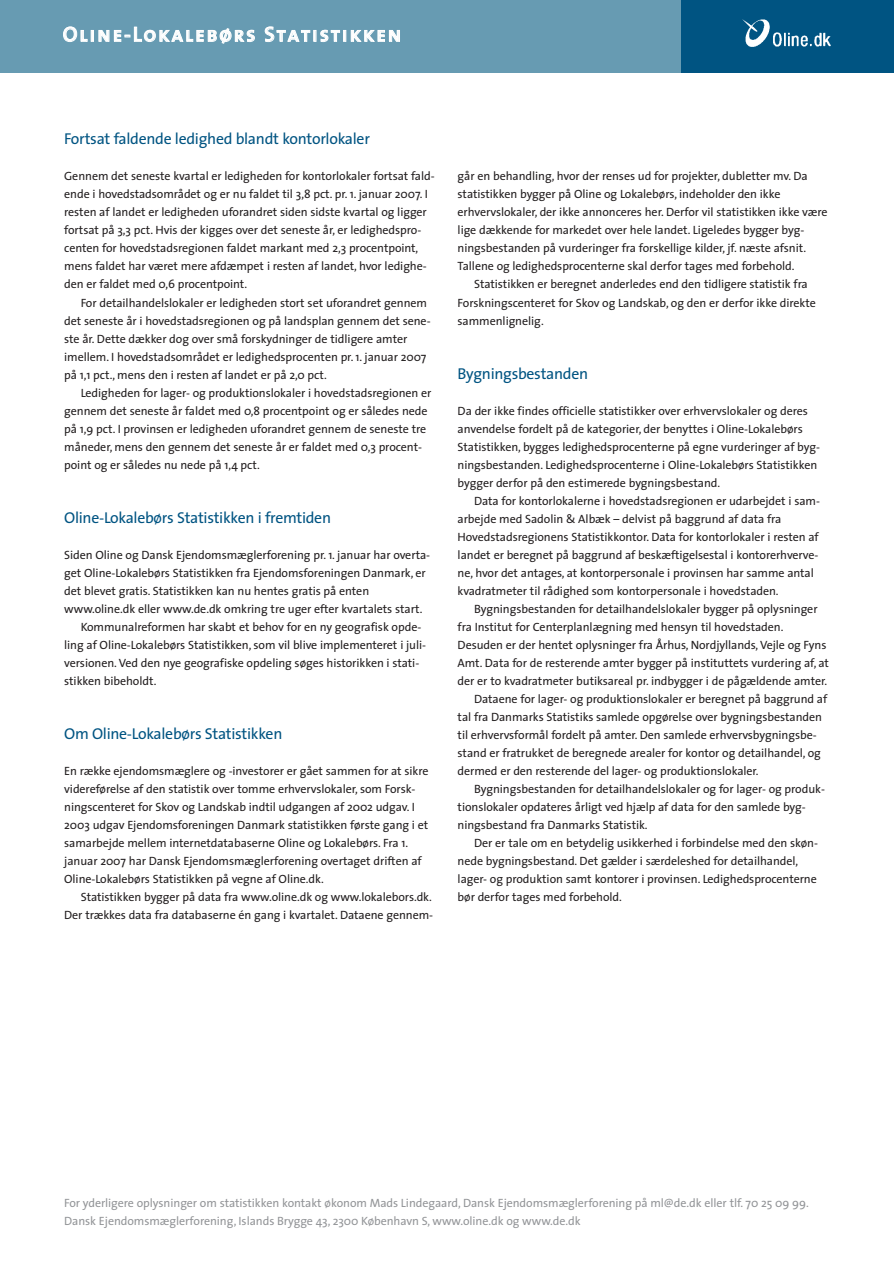
<style>
.page{position:relative;width:894px;height:1264px;background:#fff}
.page>*{position:absolute;margin:0;border:0;box-sizing:border-box;transform-origin:0 0}
.t1{font:21px "The Sans Semi Bold Caps";letter-spacing:.085em;color:#fff}
.t2{font:15.75px "The Sans";letter-spacing:-.02em;color:#005482}
.t3{font:12px/18px "The Sans";letter-spacing:-.005em;color:#231f20}
.t4{font:12px/18px "The Sans";letter-spacing:-.005em;color:#939598}
</style>
<div class="page">
<svg style="left:0;top:0;width:894px;height:73px;background:#508ba7"></svg>
<h1 class="t1" style="left:63px;top:22px;width:340px">Oline-Lokalebørs Statistikken</h1>
<h2 class="t2" style="left:64px;top:133px;width:307px">Fortsat faldende ledighed blandt kontorlokaler</h2>
<p class="t3" style="left:64px;top:169px;width:372px">Gennem det seneste kvartal er ledigheden for kontorlokaler fortsat fald&shy;ende i hovedstadsområdet og er nu faldet til 3,8 pct. pr. 1. januar 2007. I resten af landet er ledigheden uforandret siden sidste kvartal og ligger fortsat på 3,3 pct. Hvis der kigges over det seneste år, er ledighedspro&shy;centen for hovedstadsregionen faldet markant med 2,3 procentpoint, mens faldet har været mere afdæmpet i resten af landet, hvor ledighe&shy;den er faldet med 0,6 procentpoint.</p>
<p class="t3" style="left:64px;top:295px;width:368px;text-indent:16px">For detailhandelslokaler er ledigheden stort set uforandret gennem det seneste år i hovedstadsregionen og på landsplan gennem det sene&shy;ste år. Dette dækker dog over små forskydninger de tidligere amter imellem. I hovedstadsområdet er ledighedsprocenten pr. 1. januar 2007 på 1,1 pct., mens den i resten af landet er på 2,0 pct.</p>
<p class="t3" style="left:64px;top:385px;width:369px;text-indent:16px">Ledigheden for lager- og produktionslokaler i hovedstadsregionen er gennem det seneste år faldet med 0,8 procentpoint og er således nede på 1,9 pct. I provinsen er ledigheden uforandret gennem de seneste tre måneder, mens den gennem det seneste år er faldet med 0,3 procent&shy;point og er således nu nede på 1,4 pct.</p>
<h2 class="t2" style="left:64px;top:511px;width:268px">Oline-Lokalebørs Statistikken i fremtiden</h2>
<p class="t3" style="left:64px;top:547px;width:367px">Siden Oline og Dansk Ejendomsmæglerforening pr. 1. januar har overta-</p>
<p class="t3" style="left:64px;top:565px;width:363px">get Oline-Lokalebørs Statistikken fra Ejendomsforeningen Danmark, er</p>
<p class="t3" style="left:64px;top:583px;width:306px">det blevet gratis. Statistikken kan nu hentes gratis på enten</p>
<p class="t3" style="left:64px;top:601px;width:360px">www.oline.dk eller www.de.dk omkring tre uger efter kvartalets start.</p>
<p class="t3" style="left:81px;top:619px;width:342px">Kommunalreformen har skabt et behov for en ny geografisk opde-</p>
<p class="t3" style="left:64px;top:637px;width:363px">ling af Oline-Lokalebørs Statistikken, som vil blive implementeret i juli-</p>
<p class="t3" style="left:64px;top:655px;width:357px">versionen. Ved den nye geografiske opdeling søges historikken i stati-</p>
<p class="t3" style="left:64px;top:673px;width:94px">stikken bibeholdt.</p>
<h2 class="t2" style="left:64px;top:727px;width:220px">Om Oline-Lokalebørs Statistikken</h2>
<p class="t3" style="left:64px;top:763px;width:366px">En række ejendomsmæglere og -investorer er gået sammen for at sikre videreførelse af den statistik over tomme erhvervslokaler, som Forsk&shy;ningscenteret for Skov og Landskab indtil udgangen af 2002 udgav. I 2003 udgav Ejendomsforeningen Danmark statistikken første gang i et samarbejde mellem internetdatabaserne Oline og Lokalebørs. Fra 1. januar 2007 har Dansk Ejendomsmæglerforening overtaget driften af Oline-Lokalebørs Statistikken på vegne af Oline.dk.</p>
<p class="t3" style="left:64px;top:889px;width:370px;text-align:right">Statistikken bygger på data fra www.oline.dk og www.lokalebors.dk.<br>Der trækkes data fra databaserne én gang i kvartalet. Dataene gennem-</p>
<p class="t3" style="left:458px;top:169px;width:352px">går en behandling, hvor der renses ud for projekter, dubletter mv. Da</p>
<p class="t3" style="left:458px;top:187px;width:324px">statistikken bygger på Oline og Lokalebørs, indeholder den ikke</p>
<p class="t3" style="left:458px;top:205px;width:371px">erhvervslokaler, der ikke annonceres her. Derfor vil statistikken ikke være</p>
<p class="t3" style="left:458px;top:223px;width:348px">lige dækkende for markedet over hele landet. Ligeledes bygger byg-</p>
<p class="t3" style="left:458px;top:241px;width:350px">ningsbestanden på vurderinger fra forskellige kilder, jf. næste afsnit.</p>
<p class="t3" style="left:458px;top:259px;width:338px">Tallene og ledighedsprocenterne skal derfor tages med forbehold.</p>
<p class="t3" style="left:474px;top:277px;width:335px">Statistikken er beregnet anderledes end den tidligere statistik fra</p>
<p class="t3" style="left:458px;top:295px;width:360px">Forskningscenteret for Skov og Landskab, og den er derfor ikke direkte</p>
<p class="t3" style="left:458px;top:313px;width:88px">sammenlignelig.</p>
<h2 class="t2" style="left:458px;top:367px;width:132px">Bygningsbestanden</h2>
<p class="t3" style="left:458px;top:403px;width:364px">Da der ikke findes officielle statistikker over erhvervslokaler og deres anvendelse fordelt på de kategorier, der benyttes i Oline-Lokalebørs Statistikken, bygges ledighedsprocenterne på egne vurderinger af byg&shy;ningsbestanden. Ledighedsprocenterne i Oline-Lokalebørs Statistikken bygger derfor på den estimerede bygningsbestand.</p>
<p class="t3" style="left:458px;top:493px;width:364px;text-indent:16px">Data for kontorlokalerne i hovedstadsregionen er udarbejdet i sam&shy;arbejde med Sadolin &amp; Albæk – delvist på baggrund af data fra Hovedstadsregionens Statistikkontor. Data for kontorlokaler i resten af landet er beregnet på baggrund af beskæftigelsestal i kontorerhverve&shy;ne, hvor det antages, at kontorpersonale i provinsen har samme antal kvadratmeter til rådighed som kontorpersonale i hovedstaden.</p>
<p class="t3" style="left:474px;top:601px;width:345px">Bygningsbestanden for detailhandelslokaler bygger på oplysninger</p>
<p class="t3" style="left:458px;top:619px;width:327px">fra Institut for Centerplanlægning med hensyn til hovedstaden.</p>
<p class="t3" style="left:458px;top:637px;width:370px">Desuden er der hentet oplysninger fra Århus, Nordjyllands, Vejle og Fyns</p>
<p class="t3" style="left:458px;top:655px;width:373px">Amt. Data for de resterende amter bygger på instituttets vurdering af, at</p>
<p class="t3" style="left:458px;top:673px;width:371px">der er to kvadratmeter butiksareal pr. indbygger i de pågældende amter.</p>
<p class="t3" style="left:474px;top:691px;width:355px">Dataene for lager- og produktionslokaler er beregnet på baggrund af</p>
<p class="t3" style="left:458px;top:709px;width:366px">tal fra Danmarks Statistiks samlede opgørelse over bygningsbestanden</p>
<p class="t3" style="left:458px;top:727px;width:360px">til erhvervsformål fordelt på amter. Den samlede erhvervsbygningsbe-</p>
<p class="t3" style="left:458px;top:745px;width:365px">stand er fratrukket de beregnede arealer for kontor og detailhandel, og</p>
<p class="t3" style="left:458px;top:763px;width:302px">dermed er den resterende del lager- og produktionslokaler.</p>
<p class="t3" style="left:474px;top:781px;width:352px">Bygningsbestanden for detailhandelslokaler og for lager- og produk-</p>
<p class="t3" style="left:458px;top:799px;width:350px">tionslokaler opdateres årligt ved hjælp af data for den samlede byg-</p>
<p class="t3" style="left:458px;top:817px;width:191px">ningsbestand fra Danmarks Statistik.</p>
<p class="t3" style="left:474px;top:835px;width:345px">Der er tale om en betydelig usikkerhed i forbindelse med den skøn-</p>
<p class="t3" style="left:458px;top:853px;width:342px">nede bygningsbestand. Det gælder i særdeleshed for detailhandel,</p>
<p class="t3" style="left:458px;top:871px;width:361px">lager- og produktion samt kontorer i provinsen. Ledighedsprocenterne</p>
<p class="t3" style="left:458px;top:889px;width:166px">bør derfor tages med forbehold.</p>
<p class="t4" style="left:64px;top:1195px;width:746px">For yderligere oplysninger om statistikken kontakt økonom Mads Lindegaard, Dansk Ejendomsmæglerforening på ml@de.dk eller tlf. 70 25 09 99.<br>Dansk Ejendomsmæglerforening, Islands Brygge 43, 2300 København S, www.oline.dk og www.de.dk</p>
</div>
